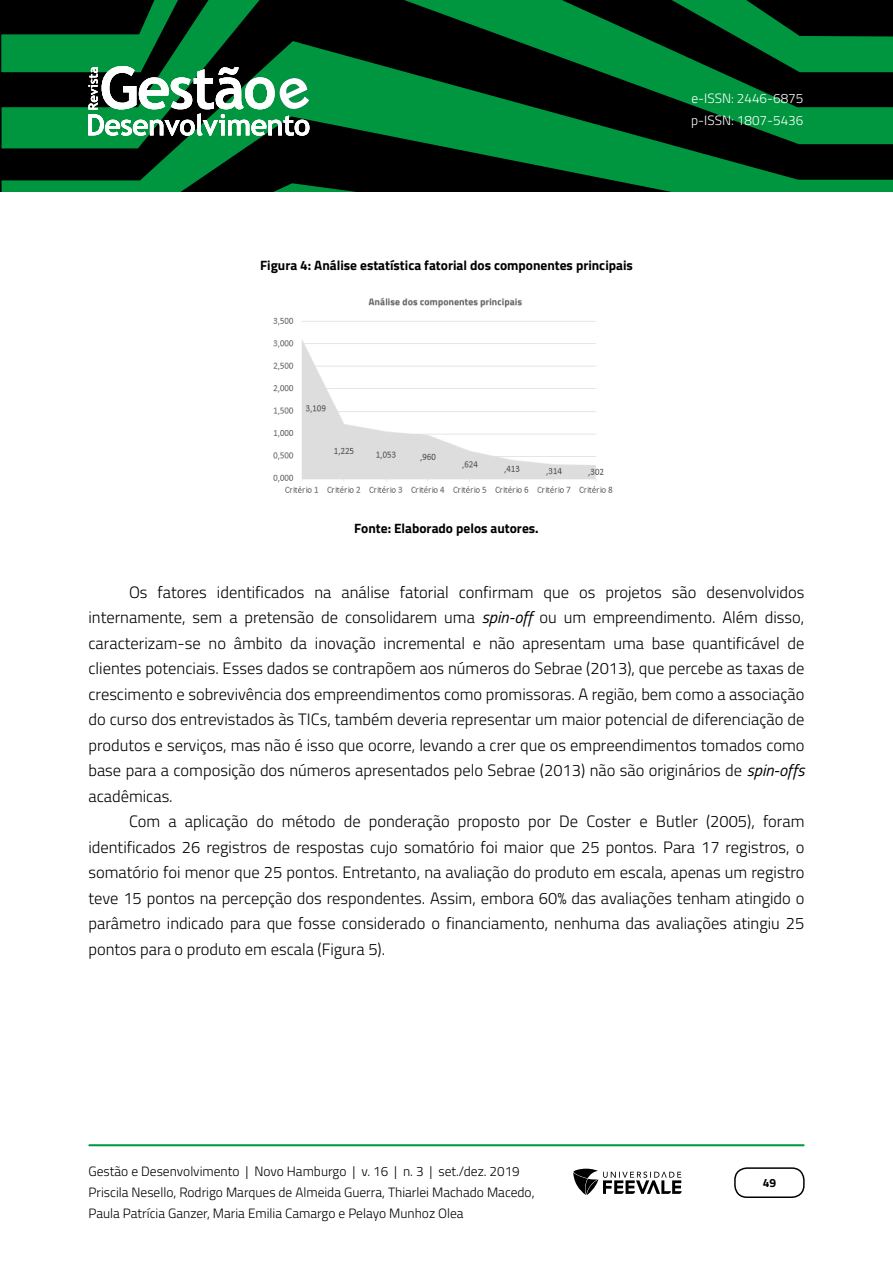
<style>
.page{position:relative;width:893px;height:1263px;background:#fff}
.page>*{position:absolute;margin:0;border:0;box-sizing:border-box;transform-origin:0 0}
.t1{font:300 16.5px/25.5px "Titillium Web";color:#000;text-align:justify}
.t2{font:300 13.5px/21px "Titillium Web";color:#000}
.t3{font:700 13.5px "Titillium Web";color:#000}
.t4{font:300 13.5px/22.5px "Titillium Web";color:#fff}
.t5{font:700 12px "Titillium Web";color:#000}
.s1{font-weight:400;font-style:italic}
</style>
<div class="page">
<svg style="left:2px;top:0;width:891px;height:41px;background:#003516"></svg>
<svg style="left:2px;top:41px;width:891px;height:142px;background:#004a1f"></svg>
<svg style="left:2px;top:183px;width:891px;height:9px;background:#004f21"></svg>
<hr style="left:89px;top:1144px;width:715px;height:2px;background:#009640">
<div style="left:734px;top:1167px;width:71px;height:31px;border:2px solid #000;border-radius:12px"></div>
<svg style="left:573px;top:1169px;width:109px;height:26px"></svg>
<svg style="left:88px;top:66px;width:221px;height:70px"></svg>
<img style="left:273px;top:297px;width:340px;height:196px">
<p class="t3" style="left:260px;top:255px;width:374px">Figura 4: Análise estatística fatorial dos componentes principais</p>
<p class="t4" style="left:691px;top:86px;width:114px">e-ISSN: 2446-6875 p-ISSN: 1807-5436</p>
<p class="t3" style="left:354px;top:517px;width:186px">Fonte: Elaborado pelos autores.</p>
<p class="t1" style="left:88px;top:578px;width:717px;text-indent:41px">Os fatores identificados na análise fatorial confirmam que os projetos são desenvolvidos internamente, sem a pretensão de consolidarem uma <span class="s1">spin-off</span> ou um empreendimento. Além disso, caracterizam-se no âmbito da inovação incremental e não apresentam uma base quantificável de clientes potenciais. Esses dados se contrapõem aos números do Sebrae (2013), que percebe as taxas de crescimento e sobrevivência dos empreendimentos como promissoras. A região, bem como a associação do curso dos entrevistados às TICs, também deveria representar um maior potencial de diferenciação de produtos e serviços, mas não é isso que ocorre, levando a crer que os empreendimentos tomados como base para a composição dos números apresentados pelo Sebrae (2013) não são originários de <span class="s1">spin-offs </span>acadêmicas.</p>
<p class="t1" style="left:88px;top:808px;width:717px;text-indent:41px">Com a aplicação do método de ponderação proposto por De Coster e Butler (2005), foram identificados 26 registros de respostas cujo somatório foi maior que 25 pontos. Para 17 registros, o somatório foi menor que 25 pontos. Entretanto, na avaliação do produto em escala, apenas um registro teve 15 pontos na percepção dos respondentes. Assim, embora 60% das avaliações tenham atingido o parâmetro indicado para que fosse considerado o financiamento, nenhuma das avaliações atingiu 25 pontos para o produto em escala (Figura 5).</p>
<p class="t2" style="left:88px;top:1160px;width:448px">Gestão e Desenvolvimento | Novo Hamburgo | v. 16 | n. 3 | set./dez. 2019<br>Priscila Nesello, Rodrigo Marques de Almeida Guerra, Thiarlei Machado Macedo,<br>Paula Patrícia Ganzer, Maria Emilia Camargo e Pelayo Munhoz Olea</p>
<p class="t5" style="left:763px;top:1174px;width:15px">49</p>
</div>
